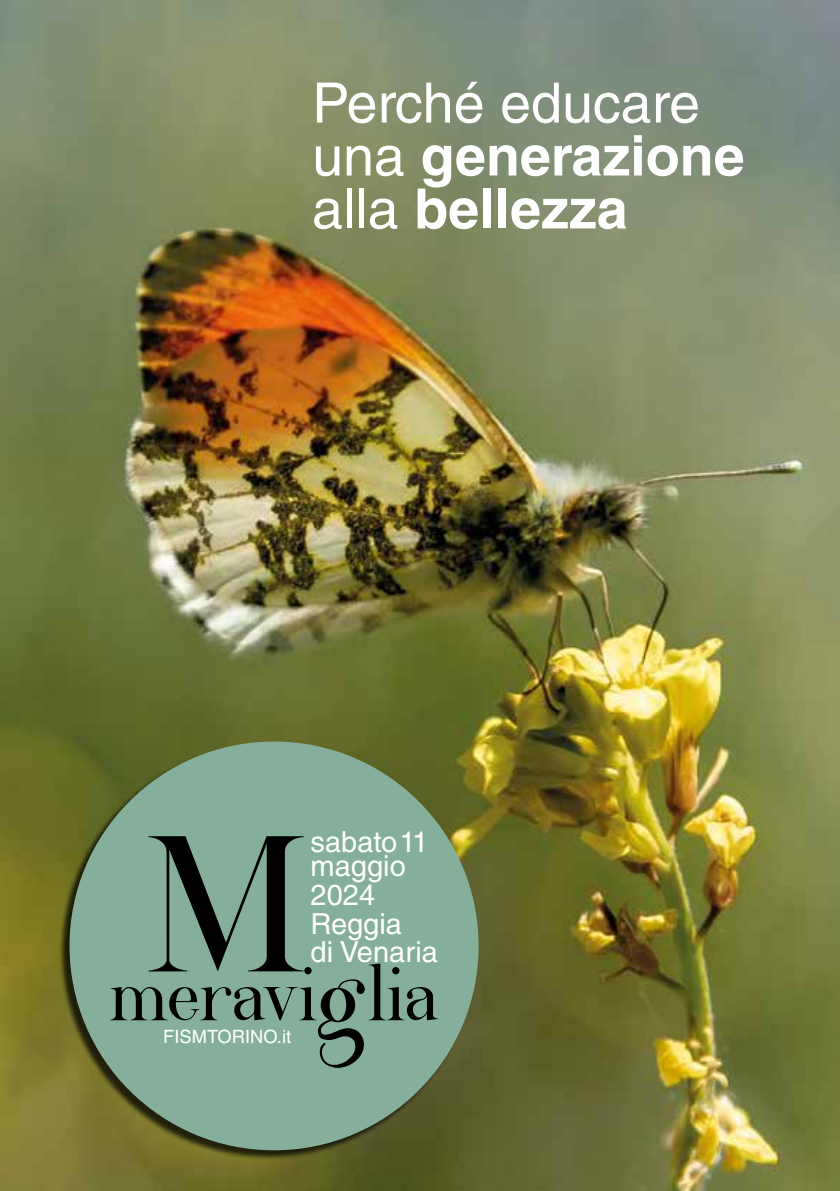
<style>
.page{position:relative;width:840px;height:1191px;background:#fff}
.page>*{position:absolute;margin:0;border:0;box-sizing:border-box;transform-origin:0 0}
.t1{font:81.2px "Athiya";color:#000}
.t2{font:55.6px/53px "Helvetica LT Std";color:#fff}
.t3{font:29px/28.4px "Helvetica LT Std";color:#fff}
.t4{font:18.4px "Helvetica LT Std";color:#fff}
.s1{font-weight:700}
.s2{font-size:120.8px}
</style>
<div class="page">
<img style="left:0;top:0;width:839px;height:1191px">
<div style="left:58px;top:743px;width:418px;height:417px;background:#000;opacity:.75"></div>
<div style="left:69px;top:741px;width:409px;height:409px;background:#85af9a;border-radius:50%"></div>
<p class="t2" style="left:312px;top:76px;width:434px">Perché educare una <span class="s1">generazione </span>alla <span class="s1">bellezza</span></p>
<p class="t3" style="left:310px;top:830px;width:119px;line-height:24.2px">sabato 11 maggio</p>
<p class="t3" style="left:310px;top:881px;width:129px">2024<br>Reggia<br>di Venaria</p>
<h1 class="t1" style="left:147px;top:944px;width:292px"><sup>M</sup><span class="s2">g</span>lia</h1>
<h1 class="t1" style="left:109px;top:944px;width:209px">meravi</h1>
<p class="t4" style="left:163px;top:1026px;width:129px">FISMTORINO.it</p>
</div>
